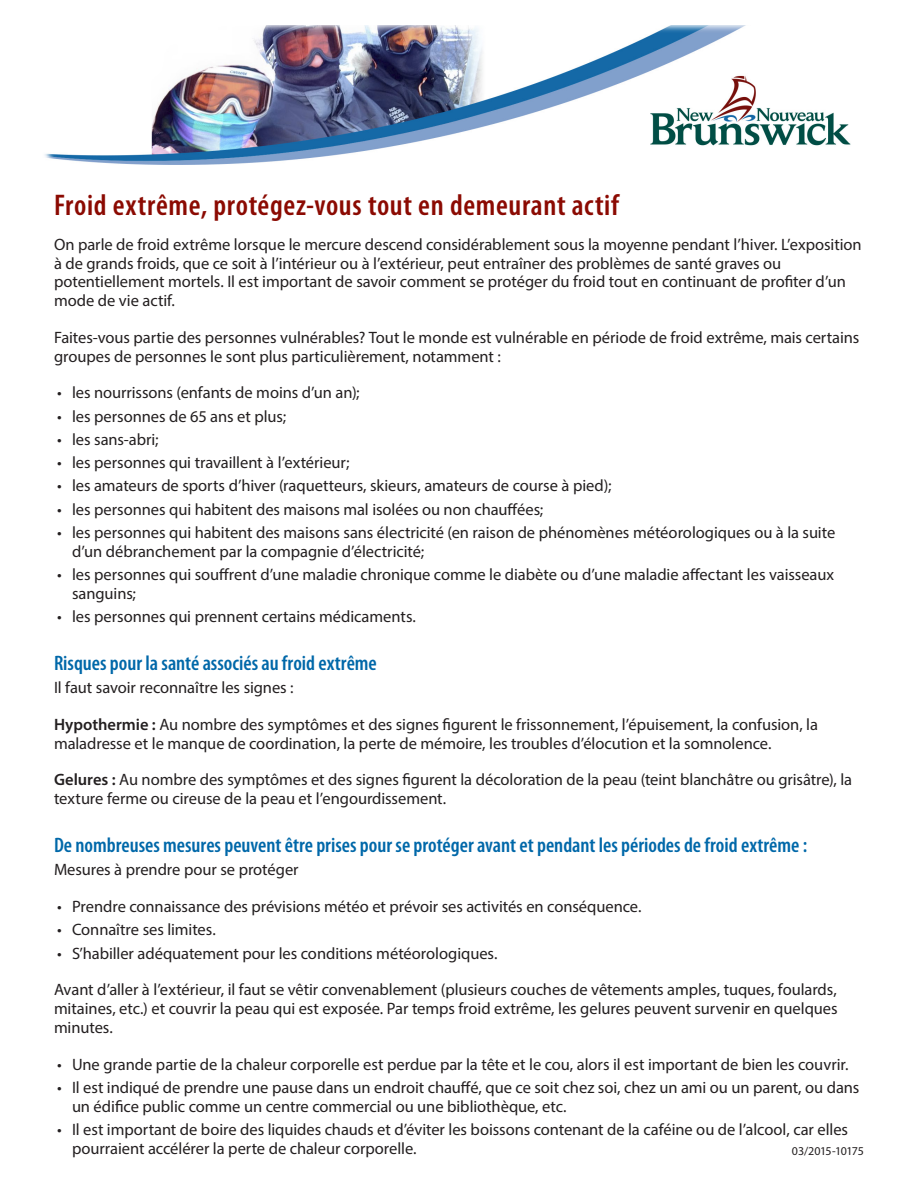
<style>
.page{position:relative;width:918px;height:1188px;background:#fff}
.page>*{position:absolute;margin:0;border:0;box-sizing:border-box;transform-origin:0 0}
.head_1{font:600 condensed 30px "Myriad Pro";letter-spacing:.02em;color:#8b0a02}
.head_2{font:600 condensed 21px "Myriad Pro";color:#0068a9}
.text{font:16.5px/18.8px "Myriad Pro";letter-spacing:-.005em;color:#231f20}
.text-2{font:12px "Myriad Pro";letter-spacing:-.035em;color:#231f20}
.s1{font-weight:600}
</style>
<div class="page">
<img style="left:44px;top:25px;width:807px;height:139px">
<p class="head_1" style="left:54px;top:186px;width:566px">Froid extrême, protégez-vous tout en demeurant actif</p>
<p class="text" style="left:54px;top:235px;width:809px">On parle de froid extrême lorsque le mercure descend considérablement sous la moyenne pendant l’hiver. L’exposition à de grands froids, que ce soit à l’intérieur ou à l’extérieur, peut entraîner des problèmes de santé graves ou potentiellement mortels. Il est important de savoir comment se protéger du froid tout en continuant de profiter d’un mode de vie actif.</p>
<p class="text" style="left:54px;top:328px;width:807px">Faites-vous partie des personnes vulnérables? Tout le monde est vulnérable en période de froid extrême, mais certains groupes de personnes le sont plus particulièrement, notamment :</p>
<p class="text" style="left:57px;top:383px;width:304px">• les nourrissons (enfants de moins d’un an);</p>
<p class="text" style="left:57px;top:406px;width:231px">• les personnes de 65 ans et plus;</p>
<p class="text" style="left:57px;top:430px;width:103px">• les sans-abri;</p>
<p class="text" style="left:57px;top:453px;width:294px">• les personnes qui travaillent à l’extérieur;</p>
<p class="text" style="left:57px;top:476px;width:556px">• les amateurs de sports d’hiver (raquetteurs, skieurs, amateurs de course à pied);</p>
<p class="text" style="left:57px;top:499px;width:488px">• les personnes qui habitent des maisons mal isolées ou non chauffées;</p>
<p class="text" style="left:72px;top:523px;width:765px;text-indent:-15px">• les personnes qui habitent des maisons sans électricité (en raison de phénomènes météorologiques ou à la suite d’un débranchement par la compagnie d’électricité;</p>
<p class="text" style="left:72px;top:565px;width:764px;text-indent:-15px">• les personnes qui souffrent d’une maladie chronique comme le diabète ou d’une maladie affectant les vaisseaux sanguins;</p>
<p class="text" style="left:57px;top:607px;width:360px">• les personnes qui prennent certains médicaments.</p>
<p class="head_2" style="left:54px;top:650px;width:324px">Risques pour la santé associés au froid extrême</p>
<p class="text" style="left:54px;top:678px;width:241px">Il faut savoir reconnaître les signes :</p>
<p class="text" style="left:54px;top:715px;width:766px"><span class="s1">Hypothermie :</span> Au nombre des symptômes et des signes figurent le frissonnement, l’épuisement, la confusion, la maladresse et le manque de coordination, la perte de mémoire, les troubles d’élocution et la somnolence.</p>
<p class="text" style="left:54px;top:770px;width:800px"><span class="s1">Gelures :</span> Au nombre des symptômes et des signes figurent la décoloration de la peau (teint blanchâtre ou grisâtre), la texture ferme ou cireuse de la peau et l’engourdissement.</p>
<p class="head_2" style="left:54px;top:832px;width:755px">De nombreuses mesures peuvent être prises pour se protéger avant et pendant les périodes de froid extrême :</p>
<p class="text" style="left:54px;top:860px;width:246px">Mesures à prendre pour se protéger</p>
<p class="text" style="left:57px;top:897px;width:586px">• Prendre connaissance des prévisions météo et prévoir ses activités en conséquence.</p>
<p class="text" style="left:57px;top:920px;width:160px">• Connaître ses limites.</p>
<p class="text" style="left:57px;top:943px;width:442px">• S’habiller adéquatement pour les conditions météorologiques.</p>
<p class="text" style="left:54px;top:980px;width:785px;text-align:justify">Avant d’aller à l’extérieur, il faut se vêtir convenablement (plusieurs couches de vêtements amples, tuques, foulards, mitaines, etc.) et couvrir la peau qui est exposée. Par temps froid extrême, les gelures peuvent survenir en quelques minutes.</p>
<p class="text" style="left:57px;top:1054px;width:793px">• Une grande partie de la chaleur corporelle est perdue par la tête et le cou, alors il est important de bien les couvrir.</p>
<p class="text" style="left:72px;top:1078px;width:789px;text-indent:-15px">• Il est indiqué de prendre une pause dans un endroit chauffé, que ce soit chez soi, chez un ami ou un parent, ou dans un édifice public comme un centre commercial ou une bibliothèque, etc.</p>
<p class="text" style="left:72px;top:1120px;width:778px;text-indent:-15px">• Il est important de boire des liquides chauds et d’éviter les boissons contenant de la caféine ou de l’alcool, car elles pourraient accélérer la perte de chaleur corporelle.</p>
<p class="text-2" style="left:792px;top:1144px;width:74px">03/2015-10175</p>
</div>
